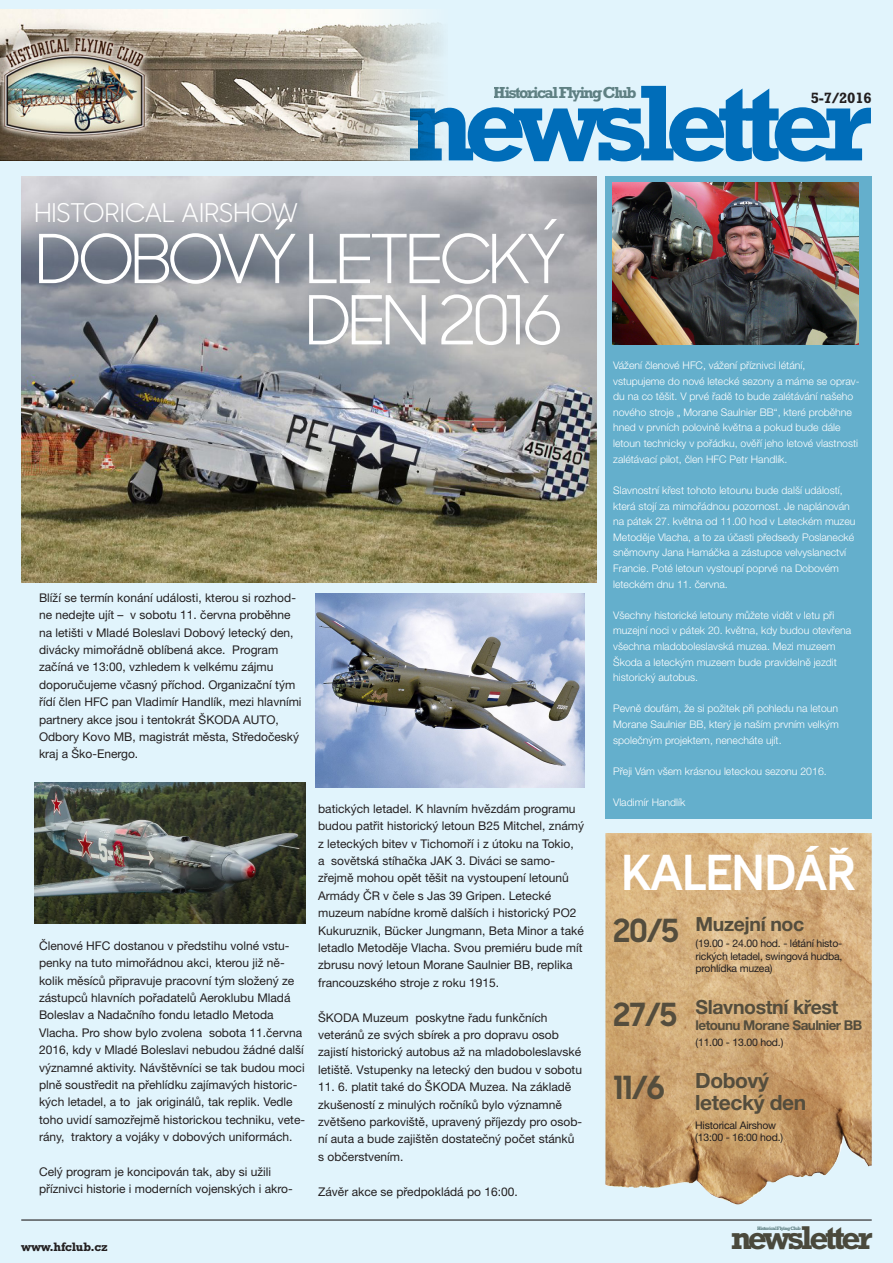
<style>
.page{position:relative;width:893px;height:1263px;background:#e1f4fc}
.page>*{position:absolute;margin:0;border:0;box-sizing:border-box;transform-origin:0 0}
.t1{font:700 109.8px "Rockwell CE";letter-spacing:-.1em;color:#0072bc}
.t2{font:67.5px "Samsung Sharp Sans";letter-spacing:-.08em;color:#fff}
.t3{font:700 49.8px "Samsung One Function";letter-spacing:-.04em;color:#fff}
.t4{font:700 33.45px "Rockwell CE";letter-spacing:-.1em;color:#544d3d}
.t5{font:700 31.95px "Samsung Sharp Sans";color:#544d3d}
.t6{font:25.8px "Samsung Sharp Sans";letter-spacing:-.02em;color:#fff}
.t7{font:700 21px "Helvetica Neue LT Pro";letter-spacing:-.02em;color:#544d3d}
.t8{font:700 19.5px "Helvetica Neue LT Pro";letter-spacing:-.02em;color:#544d3d}
.t9{font:700 16.2px "Rockwell CE";letter-spacing:-.1em;color:#6c8685}
.t10{font:700 15.15px "Rockwell CE";color:#231f20}
.t11{font:700 13.5px "Helvetica Neue LT Pro";letter-spacing:-.04em;color:#544d3d}
.t12{font:700 12.45px "Rockwell CE";letter-spacing:-.02em;color:#231f20}
.t13{font:12px/17.4px "Helvetica Neue LT Pro";color:#231f20}
.t14{font:300 10.5px/15.6px "Helvetica Neue LT Pro";color:#fff}
.t15{font:10.5px/12.6px "Helvetica Neue LT Pro";letter-spacing:-.02em;color:#231f20;text-align:justify}
.t16{font:700 4.95px "Rockwell CE";letter-spacing:-.1em;color:#6c8685}
</style>
<div class="page">
<img style="left:22px;top:176px;width:575px;height:407px">
<img style="left:605px;top:833px;width:267px;height:371px">
<div style="left:605px;top:176px;width:267px;height:643px;background:#64afcc"></div>
<img style="left:0;top:10px;width:444px;height:150px">
<hr style="left:21px;top:1219px;width:851px;height:1px;background:#231f20">
<img style="left:612px;top:183px;width:247px;height:161px">
<img style="left:34px;top:783px;width:271px;height:141px">
<img style="left:315px;top:593px;width:269px;height:194px">
<h1 class="t1" style="left:406px;top:60px;width:467px">newsletter</h1>
<h3 class="t9" style="left:494px;top:83px;width:145px">Historical Flying Club</h3>
<p class="t10" style="left:811px;top:89px;width:62px">5-7/2016</p>
<p class="t6" style="left:34px;top:194px;width:266px">HISTORICAL AIRSHOW</p>
<p class="t2" style="left:34px;top:210px;width:534px">DOBOVÝ LETECKÝ</p>
<p class="t2" style="left:304px;top:272px;width:261px">DEN 2016</p>
<p class="t13" style="left:39px;top:588px;width:264px">Blíží se termín konání události, kterou si rozhod&shy;ne nedejte ujít – v sobotu 11. června proběhne na letišti v Mladé Boleslavi Dobový letecký den, divácky mimořádně oblíbená akce. Program začíná ve 13:00, vzhledem k velkému zájmu doporučujeme včasný příchod. Organizační tým řídí člen HFC pan Vladimír Handlík, mezi hlavními partnery akce jsou i tentokrát ŠKODA AUTO, Odbory Kovo MB, magistrát města, Středočeský kraj a Ško-Energo.</p>
<p class="t13" style="left:39px;top:936px;width:268px">Členové HFC dostanou v předstihu volné vstu&shy;penky na tuto mimořádnou akci, kterou již ně&shy;kolik měsíců připravuje pracovní tým složený ze zástupců hlavních pořadatelů Aeroklubu Mladá Boleslav a Nadačního fondu letadlo Metoda Vlacha. Pro show bylo zvolena sobota 11.června 2016, kdy v Mladé Boleslavi nebudou žádné další významné aktivity. Návštěvníci se tak budou moci plně soustředit na přehlídku zajímavých historic&shy;kých letadel, a to jak originálů, tak replik. Vedle toho uvidí samozřejmě historickou techniku, vete&shy;rány, traktory a vojáky v dobových uniformách.</p>
<p class="t13" style="left:39px;top:1163px;width:255px">Celý program je koncipován tak, aby si užili příznivci historie i moderních vojenských i akro-</p>
<p class="t13" style="left:318px;top:799px;width:267px">batických letadel. K hlavním hvězdám programu budou patřit historický letoun B25 Mitchel, známý z leteckých bitev v Tichomoří i z útoku na Tokio,<br>a sovětská stíhačka JAK 3. Diváci se samo&shy;zřejmě mohou opět těšit na vystoupení letounů Armády ČR v čele s Jas 39 Gripen. Letecké muzeum nabídne kromě dalších i historický PO2<br>Kukuruznik, Bücker Jungmann, Beta Minor a také letadlo Metoděje Vlacha. Svou premiéru bude mít zbrusu nový letoun Morane Saulnier BB, replika francouzského stroje z roku 1915.</p>
<p class="t13" style="left:318px;top:1008px;width:265px">ŠKODA Muzeum poskytne řadu funkčních veteránů ze svých sbírek a pro dopravu osob zajistí historický autobus až na mladoboleslavské letiště. Vstupenky na letecký den budou v sobotu</p>
<p class="t13" style="left:318px;top:1078px;width:266px">11. 6. platit také do ŠKODA Muzea. Na základě zkušeností z minulých ročníků bylo významně zvětšeno parkoviště, upravený příjezdy pro osob&shy;ní auta a bude zajištěn dostatečný počet stánků s občerstvením.</p>
<p class="t13" style="left:318px;top:1182px;width:201px">Závěr akce se předpokládá po 16:00.</p>
<p class="t12" style="left:21px;top:1239px;width:88px">www.hfclub.cz</p>
<p class="t14" style="left:613px;top:357px;width:194px">Vážení členové HFC, vážení příznivci létání,</p>
<p class="t14" style="left:613px;top:373px;width:248px">vstupujeme do nové letecké sezony a máme se oprav&shy;du na co těšit. V prvé řadě to bude zalétávání našeho nového stroje „ Morane Saulnier BB“, které proběhne hned v prvních polovině května a pokud bude dále letoun technicky v pořádku, ověří jeho letové vlastnosti zalétávací pilot, člen HFC Petr Handlík.</p>
<p class="t14" style="left:613px;top:482px;width:244px">Slavnostní křest tohoto letounu bude další událostí, která stojí za mimořádnou pozornost. Je naplánován na pátek 27. května od 11.00 hod v Leteckém muzeu Metoděje Vlacha, a to za účasti předsedy Poslanecké sněmovny Jana Hamáčka a zástupce velvyslanectví Francie. Poté letoun vystoupí poprvé na Dobovém leteckém dnu 11. června.</p>
<p class="t14" style="left:613px;top:607px;width:240px">Všechny historické letouny můžete vidět v letu při muzejní noci v pátek 20. května, kdy budou otevřena všechna mladoboleslavská muzea. Mezi muzeem Škoda a leteckým muzeem bude pravidelně jezdit historický autobus.</p>
<p class="t14" style="left:613px;top:700px;width:227px;text-align:justify">Pevně doufám, že si požitek při pohledu na letoun Morane Saulnier BB, který je naším prvním velkým společným projektem, nenecháte ujít.</p>
<p class="t14" style="left:613px;top:763px;width:215px">Přeji Vám všem krásnou leteckou sezonu 2016.</p>
<p class="t14" style="left:613px;top:794px;width:74px">Vladimír Handlík</p>
<p class="t3" style="left:621px;top:844px;width:237px">KALENDÁRˇ</p>
<p class="t5" style="left:613px;top:907px;width:67px">20/5</p>
<p class="t8" style="left:695px;top:912px;width:110px">Muzejní noc</p>
<p class="t15" style="left:695px;top:936px;width:148px">(19.00 - 24.00 hod. - létání histo&shy;rických letadel, swingová hudba, prohlídka muzea)</p>
<p class="t8" style="left:695px;top:995px;width:144px">Slavnostní křest</p>
<p class="t11" style="left:695px;top:1017px;width:168px">letounu Morane Saulnier BB</p>
<p class="t15" style="left:695px;top:1035px;width:89px">(11.00 - 13.00 hod.)</p>
<p class="t7" style="left:695px;top:1067px;width:75px">Dobový</p>
<p class="t7" style="left:695px;top:1089px;width:112px">letecký den</p>
<p class="t15" style="left:695px;top:1118px;width:82px">Historical Airshow</p>
<p class="t15" style="left:695px;top:1131px;width:89px">(13:00 - 16:00 hod.)</p>
<p class="t5" style="left:613px;top:991px;width:65px">27/5</p>
<p class="t5" style="left:613px;top:1064px;width:53px">11/6</p>
<h3 class="t4" style="left:730px;top:1218px;width:144px">newsletter</h3>
<p class="t16" style="left:757px;top:1225px;width:45px">Historical Flying Club</p>
</div>
